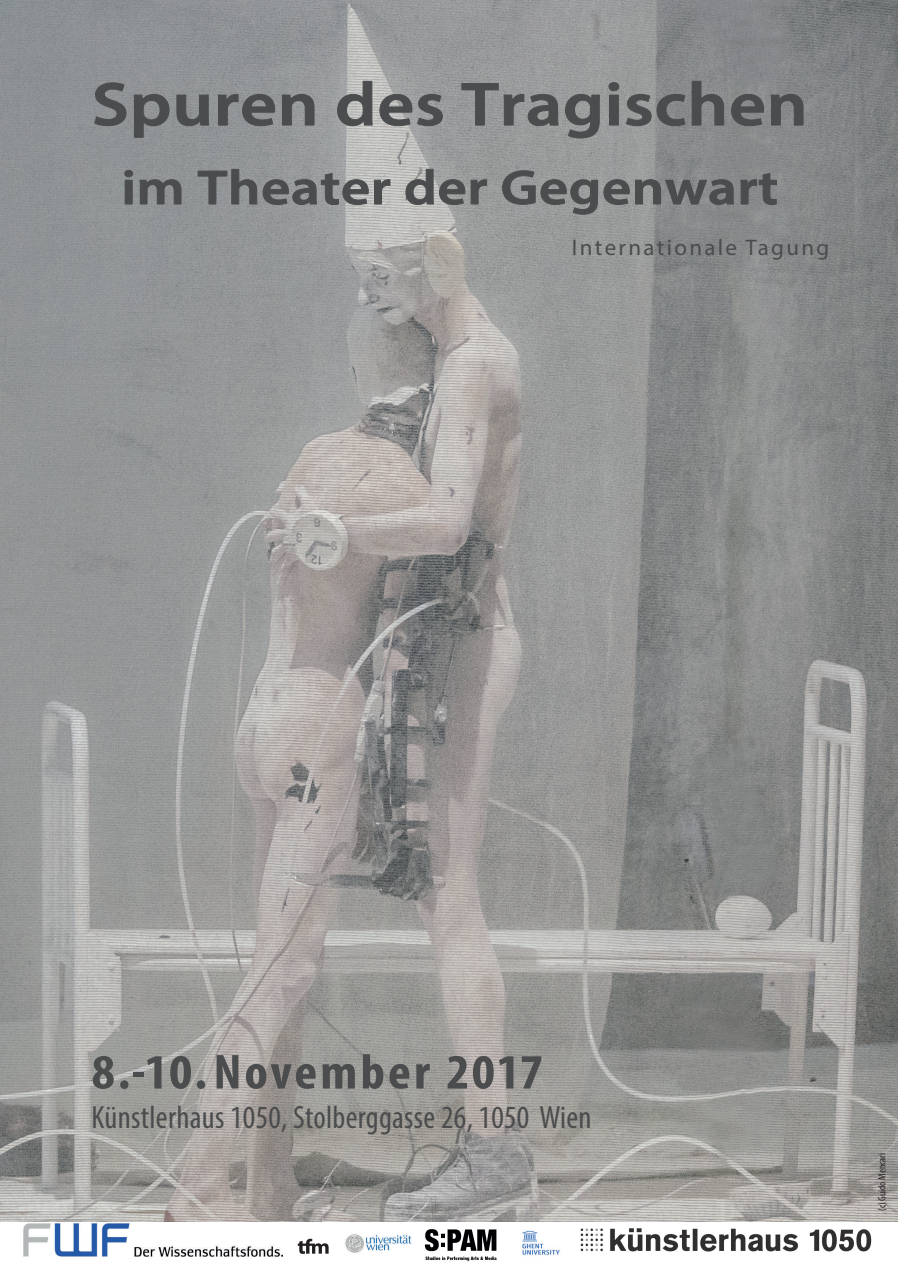
<style>
.page{position:relative;width:898px;height:1268px;background:#fff}
.page>*{position:absolute;margin:0;border:0;box-sizing:border-box;transform-origin:0 0}
.t1{font:600 61.57px "Myriad Pro";letter-spacing:.01em;color:#4b4c4d;scale:1.16 1}
.t2{font:700 condensed 49.57px "Myriad Pro";letter-spacing:.045em;color:#4b4c4d;scale:1.1 1}
.t3{font:600 48.82px "Myriad Pro";letter-spacing:.01em;color:#4b4c4d;scale:1.16 1}
.t4{font:condensed 32.33px "Myriad Pro";letter-spacing:.01em;color:#4b4c4d}
.t5{font:22.58px "Myriad Pro";letter-spacing:.1em;color:#4b4c4d}
.t6{font:condensed 10.5px "Myriad Pro";color:#231f20}
</style>
<div class="page">
<img style="left:0;top:0;width:897px;height:1220px">
<svg style="left:94px;top:82px;width:32px;height:44px"></svg>
<svg style="left:134px;top:94px;width:35px;height:44px"></svg>
<svg style="left:176px;top:95px;width:33px;height:31px"></svg>
<svg style="left:218px;top:94px;width:57px;height:32px"></svg>
<svg style="left:282px;top:94px;width:32px;height:31px"></svg>
<svg style="left:337px;top:81px;width:35px;height:45px"></svg>
<svg style="left:379px;top:94px;width:63px;height:32px"></svg>
<svg style="left:461px;top:83px;width:97px;height:43px"></svg>
<svg style="left:565px;top:94px;width:34px;height:44px"></svg>
<svg style="left:608px;top:82px;width:11px;height:43px"></svg>
<svg style="left:625px;top:94px;width:60px;height:32px"></svg>
<svg style="left:691px;top:81px;width:32px;height:44px"></svg>
<svg style="left:731px;top:94px;width:32px;height:32px"></svg>
<svg style="left:770px;top:94px;width:33px;height:31px"></svg>
<svg style="left:124px;top:170px;width:9px;height:34px"></svg>
<svg style="left:140px;top:179px;width:41px;height:25px"></svg>
<svg style="left:198px;top:169px;width:170px;height:36px"></svg>
<svg style="left:374px;top:179px;width:16px;height:25px"></svg>
<svg style="left:405px;top:169px;width:28px;height:36px"></svg>
<svg style="left:439px;top:179px;width:48px;height:26px"></svg>
<svg style="left:502px;top:170px;width:231px;height:44px"></svg>
<svg style="left:740px;top:173px;width:36px;height:32px"></svg>
<img style="left:23px;top:1223px;width:259px;height:32px">
<img style="left:297px;top:1238px;width:32px;height:16px">
<img style="left:345px;top:1234px;width:67px;height:19px">
<img style="left:424px;top:1229px;width:73px;height:32px">
<img style="left:522px;top:1230px;width:38px;height:25px">
<img style="left:580px;top:1228px;width:292px;height:24px">
<h1 class="t1" style="left:92px;top:65px;width:618px">Spuren des Tragischen</h1>
<h3 class="t3" style="left:121px;top:156px;width:567px">im Theater der Gegenwart</h3>
<p class="t5" style="left:571px;top:233px;width:259px">Internationale Tagung</p>
<h2 class="t2" style="left:92px;top:1040px;width:411px">8.-10.November 2017</h2>
<p class="t4" style="left:92px;top:1097px;width:501px">Künstlerhaus 1050, Stolberggasse 26, 1050 Wien</p>
<p class="t6" style="left:875px;top:1210px;width:59px;rotate:-90deg">(c) Guido Mencari</p>
</div>
